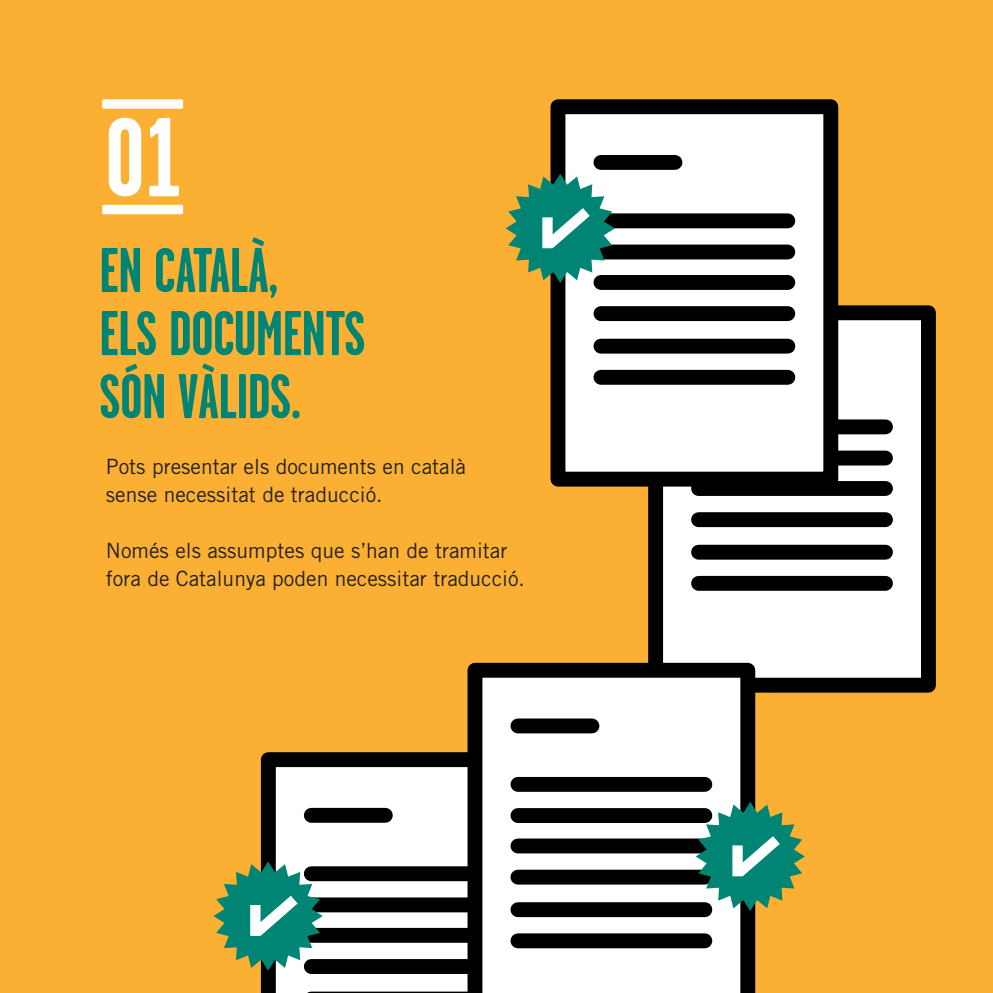
<style>
.page{position:relative;width:993px;height:993px;background:#fff}
.page>*{position:absolute;margin:0;border:0;box-sizing:border-box;transform-origin:0 0}
.titular{font:700 112.17px "Garage Gothic";color:#fff}
.titular-2{font:700 63px "Garage Gothic";letter-spacing:-.01em;color:#008575}
.text_petit{font:21px "Trade Gothic";color:#231f20}
</style>
<div class="page">
<div style="left:0;top:0;width:992px;height:992px;background:#fbb034"></div>
<div style="left:102px;top:99px;width:81px;height:10px;background:#fff;border-radius:2px"></div>
<div style="left:102px;top:205px;width:81px;height:9px;background:#fff;border-radius:2px"></div>
<svg style="left:261px;top:752px;width:206px;height:240px;background:#d4d3d3"></svg>
<div style="left:311px;top:807px;width:74px;height:15px;background:#000"></div>
<div style="left:311px;top:866px;width:187px;height:14px;background:#000"></div>
<div style="left:311px;top:897px;width:187px;height:15px;background:#000"></div>
<div style="left:311px;top:927px;width:187px;height:15px;background:#000"></div>
<div style="left:311px;top:958px;width:187px;height:15px;background:#000"></div>
<hr style="left:311px;top:991px;width:187px;height:1px;background:#000">
<hr style="left:311px;top:992px;width:187px;height:1px;background:#000">
<svg style="left:213px;top:861px;width:109px;height:109px"></svg>
<div style="left:648px;top:305px;width:287px;height:387px;background:#fff;border:15px solid #000"></div>
<div style="left:698px;top:419px;width:187px;height:15px;background:#000"></div>
<div style="left:698px;top:450px;width:187px;height:15px;background:#000"></div>
<div style="left:698px;top:481px;width:187px;height:15px;background:#000"></div>
<div style="left:698px;top:512px;width:187px;height:15px;background:#000"></div>
<div style="left:698px;top:544px;width:187px;height:15px;background:#000"></div>
<div style="left:698px;top:575px;width:187px;height:15px;background:#000"></div>
<div style="left:550px;top:99px;width:288px;height:387px;background:#fff;border:15px solid #000"></div>
<div style="left:600px;top:155px;width:74px;height:15px;background:#000"></div>
<div style="left:600px;top:213px;width:187px;height:15px;background:#000"></div>
<div style="left:600px;top:244px;width:187px;height:15px;background:#000"></div>
<div style="left:600px;top:275px;width:187px;height:15px;background:#000"></div>
<div style="left:600px;top:306px;width:187px;height:15px;background:#000"></div>
<div style="left:600px;top:338px;width:187px;height:15px;background:#000"></div>
<div style="left:600px;top:370px;width:187px;height:14px;background:#000"></div>
<svg style="left:505px;top:174px;width:109px;height:109px"></svg>
<svg style="left:467px;top:662px;width:288px;height:330px;background:#ccc"></svg>
<div style="left:517px;top:718px;width:74px;height:15px;background:#000"></div>
<div style="left:517px;top:776px;width:187px;height:15px;background:#000"></div>
<div style="left:517px;top:807px;width:187px;height:15px;background:#000"></div>
<div style="left:517px;top:838px;width:187px;height:15px;background:#000"></div>
<div style="left:517px;top:869px;width:187px;height:15px;background:#000"></div>
<div style="left:517px;top:901px;width:187px;height:15px;background:#000"></div>
<div style="left:517px;top:933px;width:187px;height:14px;background:#000"></div>
<svg style="left:695px;top:801px;width:109px;height:109px"></svg>
<p class="titular" style="left:105px;top:98px;width:78px">01</p>
<p class="titular-2" style="left:99px;top:237px;width:181px">EN CATALÀ,</p>
<p class="titular-2" style="left:99px;top:300px;width:268px">ELS DOCUMENTS</p>
<p class="titular-2" style="left:99px;top:363px;width:203px">SÓN VÀLIDS.</p>
<p class="text_petit" style="left:106px;top:454px;width:361px">Pots presentar els documents en català</p>
<p class="text_petit" style="left:106px;top:482px;width:278px">sense necessitat de traducció.</p>
<p class="text_petit" style="left:106px;top:538px;width:403px">Només els assumptes que s’han de tramitar</p>
<p class="text_petit" style="left:106px;top:566px;width:420px">fora de Catalunya poden necessitar traducció.</p>
</div>
